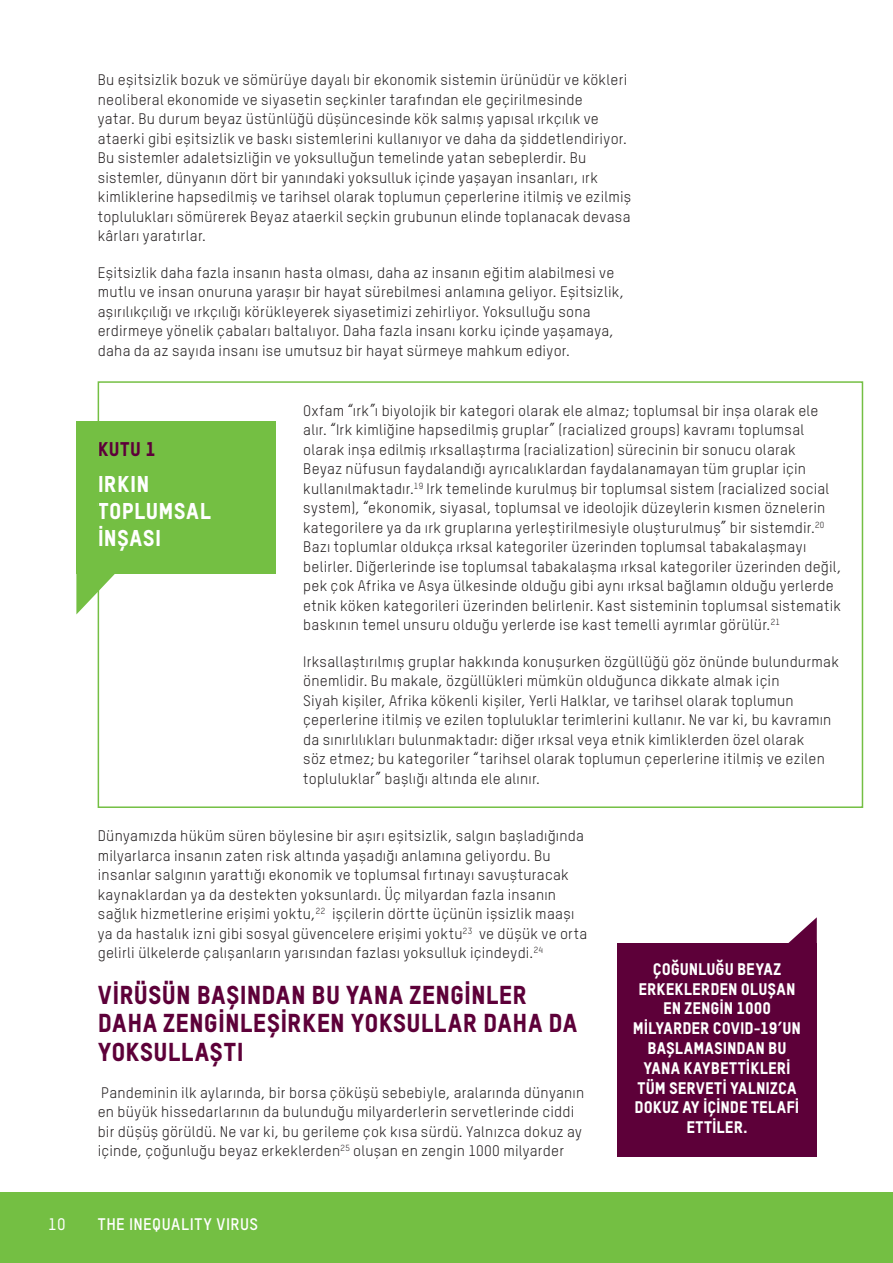
<style>
.page{position:relative;width:893px;height:1263px;background:#fff}
.page>*{position:absolute;margin:0;border:0;box-sizing:border-box;transform-origin:0 0}
.Body_copy{font:25.5px/28.5px "Oxfam TSTARPRO Headline";letter-spacing:.01em;color:#5d0039}
.Box_title{font:22.5px/27px "Oxfam TSTARPRO Headline";letter-spacing:.015em;color:#fff}
.Box_number{font:19.5px "Oxfam TSTARPRO Headline";color:#5d0039}
.Pull_quote_11_5pt{font:16.5px/19.8px "Oxfam TSTARPRO Headline";color:#fff;text-align:center}
.t1{font:700 16.5px "Oxfam TSTARPRO";letter-spacing:.03em;color:#fff}
.t2{font:500 16.5px "Oxfam TSTARPRO";color:#fff}
.Body_copy-2{font:15px/19.5px "Oxfam TSTARPRO";letter-spacing:.015em;color:#231f20}
</style>
<div class="page">
<div style="left:0;top:1192px;width:893px;height:71px;background:#74bf43"></div>
<div style="left:76px;top:421px;width:200px;height:152px;background:#74bf43"></div>
<svg style="left:76px;top:573px;width:40px;height:41px"></svg>
<div style="left:98px;top:381px;width:765px;height:427px;border:2px solid #74bf43"></div>
<div style="left:617px;top:943px;width:200px;height:214px;background:#5d0039"></div>
<svg style="left:788px;top:917px;width:29px;height:26px"></svg>
<p class="Body_copy-2" style="left:98px;top:70px;width:535px">Bu eşitsizlik bozuk ve sömürüye dayalı bir ekonomik sistemin ürünüdür ve kökleri neoliberal ekonomide ve siyasetin seçkinler tarafından ele geçirilmesinde<br>yatar. Bu durum beyaz üstünlüğü düşüncesinde kök salmış yapısal ırkçılık ve ataerki gibi eşitsizlik ve baskı sistemlerini kullanıyor ve daha da şiddetlendiriyor.<br>Bu sistemler adaletsizliğin ve yoksulluğun temelinde yatan sebeplerdir. Bu sistemler, dünyanın dört bir yanındaki yoksulluk içinde yaşayan insanları, ırk kimliklerine hapsedilmiş ve tarihsel olarak toplumun çeperlerine itilmiş ve ezilmiş toplulukları sömürerek Beyaz ataerkil seçkin grubunun elinde toplanacak devasa kârları yaratırlar.</p>
<p class="Body_copy-2" style="left:98px;top:263px;width:528px">Eşitsizlik daha fazla insanın hasta olması, daha az insanın eğitim alabilmesi ve mutlu ve insan onuruna yaraşır bir hayat sürebilmesi anlamına geliyor. Eşitsizlik, aşırılıkçılığı ve ırkçılığı körükleyerek siyasetimizi zehirliyor. Yoksulluğu sona erdirmeye yönelik çabaları baltalıyor. Daha fazla insanı korku içinde yaşamaya, daha da az sayıda insanı ise umutsuz bir hayat sürmeye mahkum ediyor.</p>
<p class="Box_number" style="left:98px;top:437px;width:60px">KUTU 1</p>
<p class="Box_title" style="left:98px;top:470px;width:115px">IRKIN<br>TOPLUMSAL<br>İNŞASI</p>
<p class="Body_copy-2" style="left:303px;top:400px;width:540px">Oxfam “ırk”ı biyolojik bir kategori olarak ele almaz; toplumsal bir inşa olarak ele alır. “Irk kimliğine hapsedilmiş gruplar” (racialized groups) kavramı toplumsal olarak inşa edilmiş ırksallaştırma (racialization) sürecinin bir sonucu olarak<br>Beyaz nüfusun faydalandığı ayrıcalıklardan faydalanamayan tüm gruplar için kullanılmaktadır.<sup>19</sup> Irk temelinde kurulmuş bir toplumsal sistem (racialized social system), “ekonomik, siyasal, toplumsal ve ideolojik düzeylerin kısmen öznelerin kategorilere ya da ırk gruplarına yerleştirilmesiyle oluşturulmuş” bir sistemdir.<sup>20<br></sup>Bazı toplumlar oldukça ırksal kategoriler üzerinden toplumsal tabakalaşmayı belirler. Diğerlerinde ise toplumsal tabakalaşma ırksal kategoriler üzerinden değil, pek çok Afrika ve Asya ülkesinde olduğu gibi aynı ırksal bağlamın olduğu yerlerde etnik köken kategorileri üzerinden belirlenir. Kast sisteminin toplumsal sistematik baskının temel unsuru olduğu yerlerde ise kast temelli ayrımlar görülür.<sup>21</sup></p>
<p class="Body_copy-2" style="left:303px;top:651px;width:537px">Irksallaştırılmış gruplar hakkında konuşurken özgüllüğü göz önünde bulundurmak önemlidir. Bu makale, özgüllükleri mümkün olduğunca dikkate almak için<br>Siyah kişiler, Afrika kökenli kişiler, Yerli Halklar, ve tarihsel olarak toplumun çeperlerine itilmiş ve ezilen topluluklar terimlerini kullanır. Ne var ki, bu kavramın da sınırlılıkları bulunmaktadır: diğer ırksal veya etnik kimliklerden özel olarak<br>söz etmez; bu kategoriler “tarihsel olarak toplumun çeperlerine itilmiş ve ezilen topluluklar” başlığı altında ele alınır.</p>
<p class="Body_copy-2" style="left:98px;top:826px;width:491px">Dünyamızda hüküm süren böylesine bir aşırı eşitsizlik, salgın başladığında milyarlarca insanın zaten risk altında yaşadığı anlamına geliyordu. Bu insanlar salgının yarattığı ekonomik ve toplumsal fırtınayı savuşturacak kaynaklardan ya da destekten yoksunlardı. Üç milyardan fazla insanın sağlık hizmetlerine erişimi yoktu,<sup>22</sup> işçilerin dörtte üçünün işsizlik maaşı ya da hastalık izni gibi sosyal güvencelere erişimi yoktu<sup>23</sup> ve düşük ve orta gelirli ülkelerde çalışanların yarısından fazlası yoksulluk içindeydi.<sup>24</sup></p>
<p class="Body_copy" style="left:98px;top:980px;width:481px">VİRÜSÜN BAŞINDAN BU YANA ZENGİNLER<br>DAHA ZENGİNLEŞİRKEN YOKSULLAR DAHA DA<br>YOKSULLAŞTI</p>
<p class="Body_copy-2" style="left:98px;top:1082px;width:488px">Pandeminin ilk aylarında, bir borsa çöküşü sebebiyle, aralarında dünyanın en büyük hissedarlarının da bulunduğu milyarderlerin servetlerinde ciddi bir düşüş görüldü. Ne var ki, bu gerileme çok kısa sürdü. Yalnızca dokuz ay içinde, çoğunluğu beyaz erkeklerden<sup>25</sup> oluşan en zengin 1000 milyarder</p>
<p class="t2" style="left:48px;top:1214px;width:19px">10</p>
<p class="t1" style="left:98px;top:1214px;width:162px">THE INEQUALITY VIRUS</p>
<p class="Pull_quote_11_5pt" style="left:633px;top:958px;width:170px">ÇOĞUNLUĞU BEYAZ<br>ERKEKLERDEN OLUŞAN<br>EN ZENGİN 1000<br>MİLYARDER COVID-19’UN<br>BAŞLAMASINDAN BU<br>YANA KAYBETTİKLERİ<br>TÜM SERVETİ YALNIZCA<br>DOKUZ AY İÇİNDE TELAFİ<br>ETTİLER.</p>
</div>
